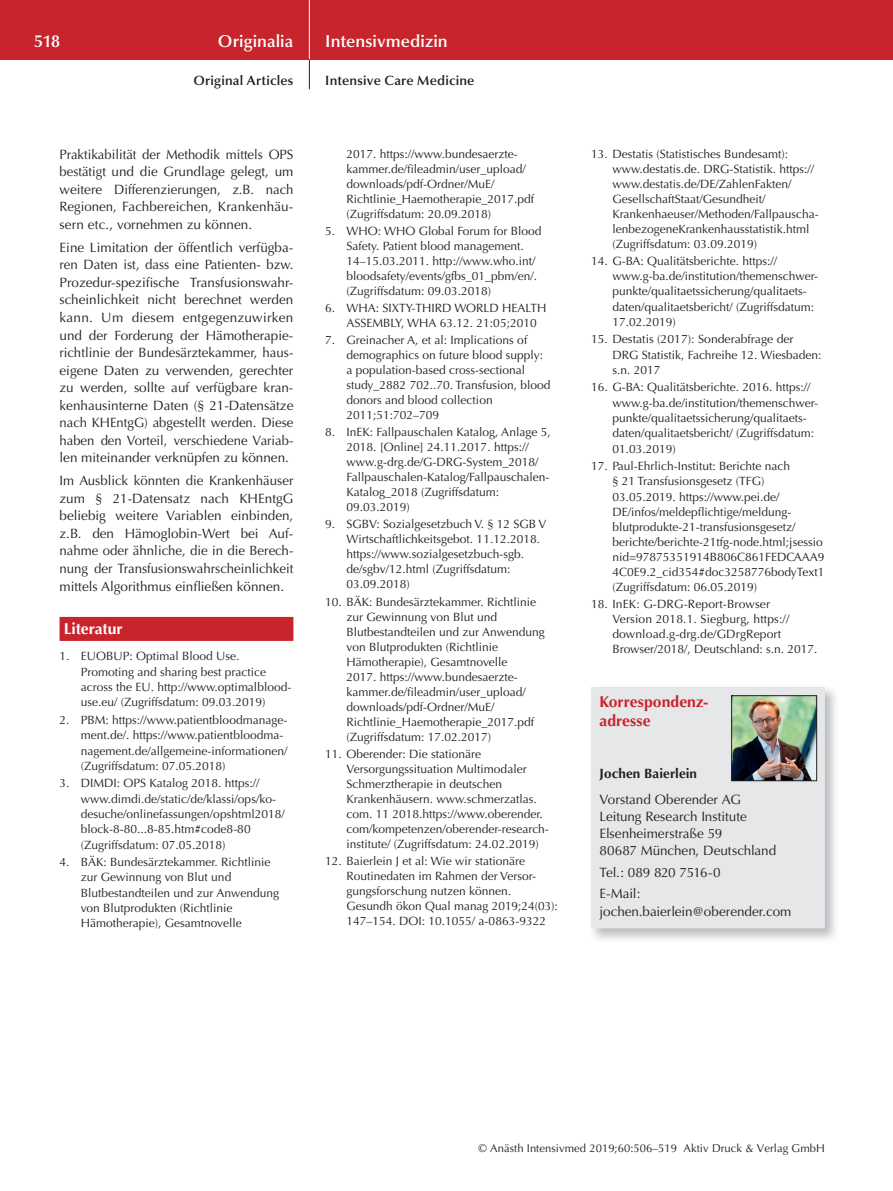
<style>
.page{position:relative;width:893px;height:1191px;background:#fff}
.page>*{position:absolute;margin:0;border:0;box-sizing:border-box;transform-origin:0 0}
.t1{font:600 17.25px "Optima";color:#fff}
.t2{font:700 15.75px/19.5px "Optima";color:#c8242b}
.t3{font:700 15.75px "Optima";letter-spacing:-.005em;color:#fff}
.t4{font:13.5px/17.5px "Optima";color:#231f20;text-align:justify}
.t5{font:600 13.5px "Optima";letter-spacing:.015em;color:#231f20}
.t6{font:13.5px/21.5px "Optima";letter-spacing:-.025em;color:#231f20}
.t7{font:700 13.5px "Optima";letter-spacing:.005em;color:#231f20}
.t8{font:12px/15px "Optima";color:#231f20}
.t9{font:11.25px "Optima";letter-spacing:.005em;color:#231f20}
</style>
<div class="page">
<div style="left:0;top:0;width:893px;height:60px;background:#c8242b"></div>
<hr style="left:309px;top:0;width:1px;height:60px;background:#fff">
<svg style="left:309px;top:60px;width:1px;height:29px"></svg>
<div style="left:60px;top:617px;width:233px;height:24px;background:#c8242b"></div>
<div style="left:591px;top:687px;width:234px;height:241px;background:#e6e7e9"></div>
<img style="left:733px;top:697px;width:82px;height:82px">
<div style="left:731px;top:695px;width:86px;height:86px;border:1px solid #231f20"></div>
<h1 class="t1" style="left:34px;top:31px;width:28px">518</h1>
<h1 class="t1" style="left:218px;top:31px;width:77px">Originalia</h1>
<h1 class="t1" style="left:325px;top:31px;width:124px">Intensivmedizin</h1>
<p class="t5" style="left:194px;top:73px;width:101px">Original Articles</p>
<p class="t5" style="left:325px;top:73px;width:151px">Intensive Care Medicine</p>
<p class="t4" style="left:60px;top:146px;width:235px">Praktikabilität der Methodik mittels OPS bestätigt und die Grundlage gelegt, um weitere Differenzierungen, z.B. nach Regionen, Fachbereichen, Krankenhäu&shy;sern etc., vornehmen zu können.</p>
<p class="t4" style="left:60px;top:238px;width:235px">Eine Limitation der öffentlich verfügba&shy;ren Daten ist, dass eine Patienten- bzw.<br>Prozedur-spezifische Transfusionswahr&shy;scheinlichkeit nicht berechnet werden kann. Um diesem entgegenzuwirken und der Forderung der Hämotherapie&shy;richtlinie der Bundesärztekammer, haus&shy;eigene Daten zu verwenden, gerechter zu werden, sollte auf verfügbare kran&shy;kenhausinterne Daten (§ 21-Datensätze nach KHEntgG) abgestellt werden. Diese haben den Vorteil, verschiedene Variab&shy;len miteinander verknüpfen zu können.</p>
<p class="t4" style="left:60px;top:472px;width:235px">Im Ausblick könnten die Krankenhäuser zum § 21-Datensatz nach KHEntgG beliebig weitere Variablen einbinden, z.B. den Hämoglobin-Wert bei Auf&shy;nahme oder ähnliche, die in die Berech&shy;nung der Transfusionswahrscheinlichkeit mittels Algorithmus einfließen können.</p>
<h2 class="t3" style="left:64px;top:619px;width:60px">Literatur</h2>
<p class="t8" style="left:81px;top:649px;width:212px;text-indent:-21px">1. EUOBUP: Optimal Blood Use.<br>Promoting and sharing best practice across the EU. http://www.optimalblood&shy;use.eu/ (Zugriffsdatum: 09.03.2019)</p>
<p class="t8" style="left:81px;top:712px;width:208px;text-indent:-21px">2. PBM: https://www.patientbloodmanage&shy;ment.de/. https://www.patientbloodma&shy;nagement.de/allgemeine-informationen/ (Zugriffsdatum: 07.05.2018)</p>
<p class="t8" style="left:81px;top:775px;width:205px;text-indent:-21px">3. DIMDI: OPS Katalog 2018. https:// www.dimdi.de/static/de/klassi/ops/ko&shy;desuche/onlinefassungen/opshtml2018/ block-8-80...8-85.htm#code8-80 (Zugriffsdatum: 07.05.2018)</p>
<p class="t8" style="left:81px;top:854px;width:200px;text-indent:-21px">4. BÄK: Bundesärztekammer. Richtlinie zur Gewinnung von Blut und Blutbestandteilen und zur Anwendung von Blutprodukten (Richtlinie Hämotherapie), Gesamtnovelle</p>
<p class="t8" style="left:347px;top:146px;width:189px">2017. https://www.bundesaerzte&shy;kammer.de/fileadmin/user_upload/ downloads/pdf-Ordner/MuE/ Richtlinie_Haemotherapie_2017.pdf (Zugriffsdatum: 20.09.2018)</p>
<p class="t8" style="left:347px;top:223px;width:197px;text-indent:-21px">5. WHO: WHO Global Forum for Blood Safety. Patient blood management.<br>14–15.03.2011. http://www.who.int/ bloodsafety/events/gfbs_01_pbm/en/. (Zugriffsdatum: 09.03.2018)</p>
<p class="t8" style="left:347px;top:300px;width:201px;text-indent:-21px">6. WHA: SIXTY-THIRD WORLD HEALTH<br>ASSEMBLY, WHA 63.12. 21:05;2010</p>
<p class="t8" style="left:347px;top:333px;width:205px;text-indent:-21px">7. Greinacher A, et al: Implications of demographics on future blood supply: a population-based cross-sectional study_2882 702..70. Transfusion, blood donors and blood collection 2011;51:702–709</p>
<p class="t8" style="left:347px;top:425px;width:206px;text-indent:-21px">8. InEK: Fallpauschalen Katalog, Anlage 5, 2018. [Online] 24.11.2017. https:// www.g-drg.de/G-DRG-System_2018/ Fallpauschalen-Katalog/Fallpauschalen-Katalog_2018 (Zugriffsdatum:<br>09.03.2019)</p>
<p class="t8" style="left:347px;top:517px;width:201px;text-indent:-21px">9. SGBV: Sozialgesetzbuch V. § 12 SGB V Wirtschaftlichkeitsgebot. 11.12.2018. https://www.sozialgesetzbuch-sgb. de/sgbv/12.html (Zugriffsdatum:<br>03.09.2018)</p>
<p class="t8" style="left:347px;top:594px;width:200px;text-indent:-21px">10. BÄK: Bundesärztekammer. Richtlinie zur Gewinnung von Blut und Blutbestandteilen und zur Anwendung von Blutprodukten (Richtlinie Hämotherapie), Gesamtnovelle<br>2017. https://www.bundesaerzte&shy;kammer.de/fileadmin/user_upload/ downloads/pdf-Ordner/MuE/ Richtlinie_Haemotherapie_2017.pdf (Zugriffsdatum: 17.02.2017)</p>
<p class="t8" style="left:347px;top:746px;width:204px;text-indent:-21px">11. Oberender: Die stationäre Versorgungssituation Multimodaler Schmerztherapie in deutschen Krankenhäusern. www.schmerzatlas. com. 11 2018.https://www.oberender. com/kompetenzen/oberender-research&shy;institute/ (Zugriffsdatum: 24.02.2019)</p>
<p class="t8" style="left:347px;top:853px;width:213px;text-indent:-21px">12. Baierlein J et al: Wie wir stationäre Routinedaten im Rahmen der Versor - gungsforschung nutzen können.<br>Gesundh ökon Qual manag 2019;24(03):<br>147–154. DOI: 10.1055/ a-0863-9322</p>
<p class="t8" style="left:612px;top:146px;width:208px;text-indent:-21px">13. Destatis (Statistisches Bundesamt): www.destatis.de. DRG-Statistik. https:// www.destatis.de/DE/ZahlenFakten/ GesellschaftStaat/Gesundheit/ Krankenhaeuser/Methoden/Fallpauscha&shy;lenbezogeneKranken hausstatistik.html (Zugriffsdatum: 03.09.2019)</p>
<p class="t8" style="left:612px;top:253px;width:207px;text-indent:-21px">14. G-BA: Qualitätsberichte. https:// www.g-ba.de/institution/themenschwer&shy;punkte/qualitaetssicherung/qualitaets&shy;daten/qualitaetsbericht/ (Zugriffsdatum:<br>17.02.2019)</p>
<p class="t8" style="left:612px;top:332px;width:211px;text-indent:-21px">15. Destatis (2017): Sonderabfrage der<br>DRG Statistik, Fachreihe 12. Wiesbaden: s.n. 2017</p>
<p class="t8" style="left:612px;top:380px;width:207px;text-indent:-21px">16. G-BA: Qualitätsberichte. 2016. https:// www.g-ba.de/institution/themenschwer&shy;punkte/qualitaetssicherung/qualitaets&shy;daten/qualitaetsbericht/ (Zugriffsdatum:<br>01.03.2019)</p>
<p class="t8" style="left:612px;top:459px;width:214px;text-indent:-21px">17. Paul-Ehrlich-Institut: Berichte nach<br>§ 21 Transfusionsgesetz (TFG)<br>03.05.2019. https://www.pei.de/ DE/infos/meldepflichtige/meldung&shy;blutprodukte-21-transfusionsgesetz/ berichte/berichte-21tfg-node.html;jsessio nid=97875351914B806C861FEDCAAA9<br>4C0E9.2_cid354#doc3258776bodyText1 (Zugriffsdatum: 06.05.2019)</p>
<p class="t8" style="left:612px;top:596px;width:207px;text-indent:-21px">18. InEK: G-DRG-Report-Browser<br>Version 2018.1. Siegburg, https:// download.g-drg.de/GDrgReport Browser/2018/, Deutschland: s.n. 2017.</p>
<h2 class="t2" style="left:600px;top:692px;width:110px">Korrespondenz&shy;adresse</h2>
<p class="t7" style="left:600px;top:765px;width:99px">Jochen Baierlein</p>
<p class="t4" style="left:600px;top:790px;width:178px;text-align:left">Vorstand Oberender AG<br>Leitung Research Institute<br>Elsenheimerstraße 59<br>80687 München, Deutschland</p>
<p class="t6" style="left:600px;top:861px;width:123px">Tel.: 089 820 7516-0<br>E-Mail:</p>
<p class="t4" style="left:600px;top:902px;width:193px">jochen.baierlein@oberender.com</p>
<p class="t9" style="left:478px;top:1142px;width:348px">© Anästh Intensivmed 2019;60:506–519 Aktiv Druck &amp; Verlag GmbH</p>
</div>
